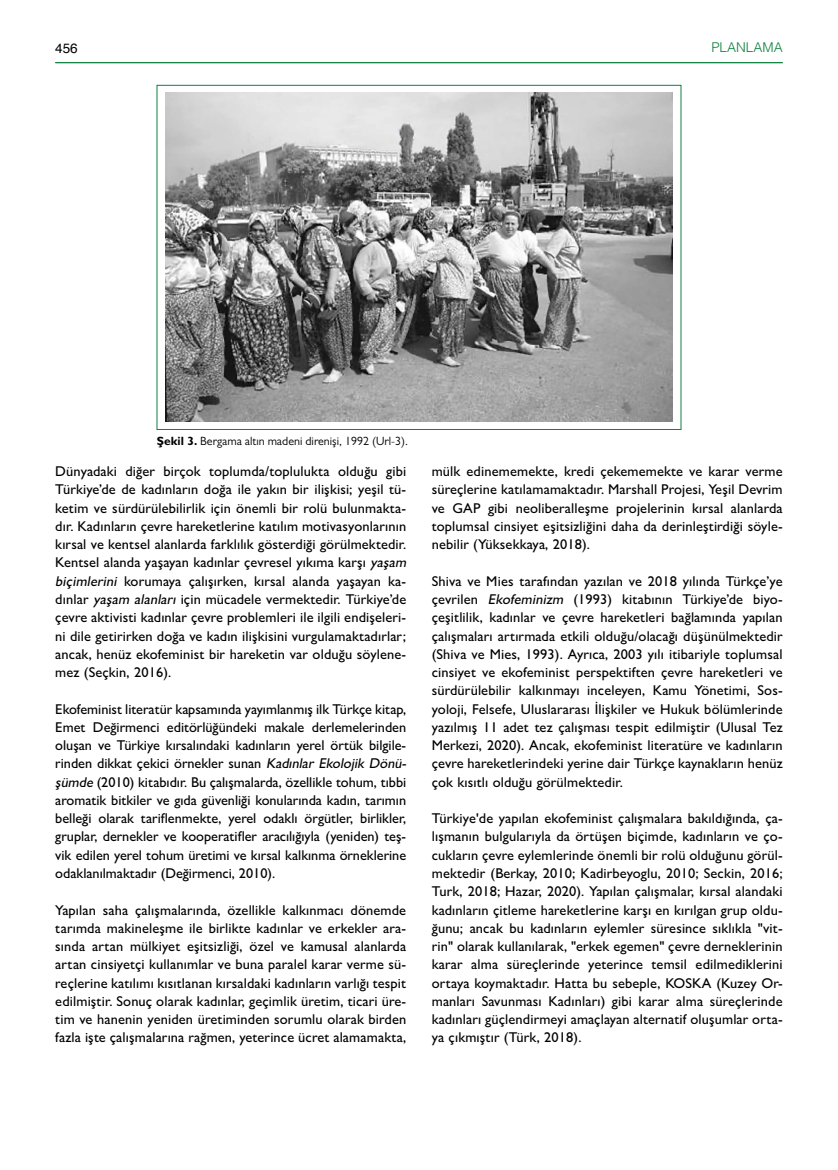
<style>
.page{position:relative;width:838px;height:1170px;background:#fff}
.page>*{position:absolute;margin:0;border:0;box-sizing:border-box;transform-origin:0 0}
.t1{font:500 14.25px/18.3px "Gill Sans MT Pro";letter-spacing:.01em;color:#000;text-align:justify}
.t2{font:300 13.5px "Helvetica";color:#0f8140}
.t3{font:13.5px "Helvetica";color:#000}
.t4{font:12px "Gill Sans MT Pro";color:#000}
.s1{font-weight:700}
.s2{font-style:italic}
</style>
<div class="page">
<hr style="left:55px;top:62px;width:727px;height:1px;background:#0f8140">
<img style="left:165px;top:93px;width:507px;height:329px">
<p class="t3" style="left:55px;top:37px;width:24px">456</p>
<p class="t2" style="left:711px;top:36px;width:73px">PLANLAMA</p>
<p class="t4" style="left:157px;top:434px;width:253px"><span class="s1">Şekil 3.</span> Bergama altın madeni direnişi, 1992 (Url-3).</p>
<p class="t1" style="left:55px;top:462px;width:355px;text-align:left">Dünyadaki diğer birçok toplumda/toplulukta olduğu gibi Türkiye’de de kadınların doğa ile yakın bir ilişkisi; yeşil tü&shy;ketim ve sürdürülebilirlik için önemli bir rolü bulunmakta&shy;dır. Kadınların çevre hareketlerine katılım motivasyonlarının kırsal ve kentsel alanlarda farklılık gösterdiği görülmektedir.<br>Kentsel alanda yaşayan kadınlar çevresel yıkıma karşı <span class="s2">yaşam biçimlerini</span> korumaya çalışırken, kırsal alanda yaşayan ka&shy;dınlar <span class="s2">yaşam alanları</span> için mücadele vermektedir. Türkiye’de çevre aktivisti kadınlar çevre problemleri ile ilgili endişeleri&shy;ni dile getirirken doğa ve kadın ilişkisini vurgulamaktadırlar; ancak, henüz ekofeminist bir hareketin var olduğu söylene&shy;mez (Seçkin, 2016).</p>
<p class="t1" style="left:55px;top:699px;width:355px;text-align:left">Ekofeminist literatür kapsamında yayımlanmış ilk Türkçe kitap, Emet Değirmenci editörlüğündeki makale derlemelerinden oluşan ve Türkiye kırsalındaki kadınların yerel örtük bilgile&shy;rinden dikkat çekici örnekler sunan <span class="s2">Kadınlar Ekolojik Dönü&shy;şümde</span> (2010) kitabıdır. Bu çalışmalarda, özellikle tohum, tıbbi aromatik bitkiler ve gıda güvenliği konularında kadın, tarımın belleği olarak tariflenmekte, yerel odaklı örgütler, birlikler, gruplar, dernekler ve kooperatifler aracılığıyla (yeniden) teş&shy;vik edilen yerel tohum üretimi ve kırsal kalkınma örneklerine odaklanılmaktadır (Değirmenci, 2010).</p>
<p class="t1" style="left:55px;top:900px;width:352px">Yapılan saha çalışmalarında, özellikle kalkınmacı dönemde tarımda makineleşme ile birlikte kadınlar ve erkekler ara&shy;sında artan mülkiyet eşitsizliği, özel ve kamusal alanlarda artan cinsiyetçi kullanımlar ve buna paralel karar verme sü&shy;reçlerine katılımı kısıtlanan kırsaldaki kadınların varlığı tespit edilmiştir. Sonuç olarak kadınlar, geçimlik üretim, ticari üre&shy;tim ve hanenin yeniden üretiminden sorumlu olarak birden fazla işte çalışmalarına rağmen, yeterince ücret alamamakta,</p>
<p class="t1" style="left:432px;top:462px;width:352px">mülk edinememekte, kredi çekememekte ve karar verme süreçlerine katılamamaktadır. Marshall Projesi, Yeşil Devrim ve GAP gibi neoliberalleşme projelerinin kırsal alanlarda toplumsal cinsiyet eşitsizliğini daha da derinleştirdiği söyle&shy;nebilir (Yüksekkaya, 2018).</p>
<p class="t1" style="left:432px;top:571px;width:352px">Shiva ve Mies tarafından yazılan ve 2018 yılında Türkçe’ye çevrilen <span class="s2">Ekofeminizm</span> (1993) kitabının Türkiye’de biyo&shy;çeşitlilik, kadınlar ve çevre hareketleri bağlamında yapılan çalışmaları artırmada etkili olduğu/olacağı düşünülmektedir (Shiva ve Mies, 1993). Ayrıca, 2003 yılı itibariyle toplumsal cinsiyet ve ekofeminist perspektiften çevre hareketleri ve sürdürülebilir kalkınmayı inceleyen, Kamu Yönetimi, Sos&shy;yoloji, Felsefe, Uluslararası İlişkiler ve Hukuk bölümlerinde yazılmış 11 adet tez çalışması tespit edilmiştir (Ulusal Tez Merkezi, 2020). Ancak, ekofeminist literatüre ve kadınların çevre hareketlerindeki yerine dair Türkçe kaynakların henüz çok kısıtlı olduğu görülmektedir.</p>
<p class="t1" style="left:432px;top:809px;width:352px">Türkiye'de yapılan ekofeminist çalışmalara bakıldığında, ça&shy;lışmanın bulgularıyla da örtüşen biçimde, kadınların ve ço&shy;cukların çevre eylemlerinde önemli bir rolü olduğunu görül&shy;mektedir (Berkay, 2010; Kadirbeyoglu, 2010; Seckin, 2016; Turk, 2018; Hazar, 2020). Yapılan çalışmalar, kırsal alandaki kadınların çitleme hareketlerine karşı en kırılgan grup oldu&shy;ğunu; ancak bu kadınların eylemler süresince sıklıkla "vit&shy;rin" olarak kullanılarak, "erkek egemen" çevre derneklerinin karar alma süreçlerinde yeterince temsil edilmediklerini ortaya koymaktadır. Hatta bu sebeple, KOSKA (Kuzey Or&shy;manları Savunması Kadınları) gibi karar alma süreçlerinde kadınları güçlendirmeyi amaçlayan alternatif oluşumlar orta&shy;ya çıkmıştır (Türk, 2018).</p>
</div>
